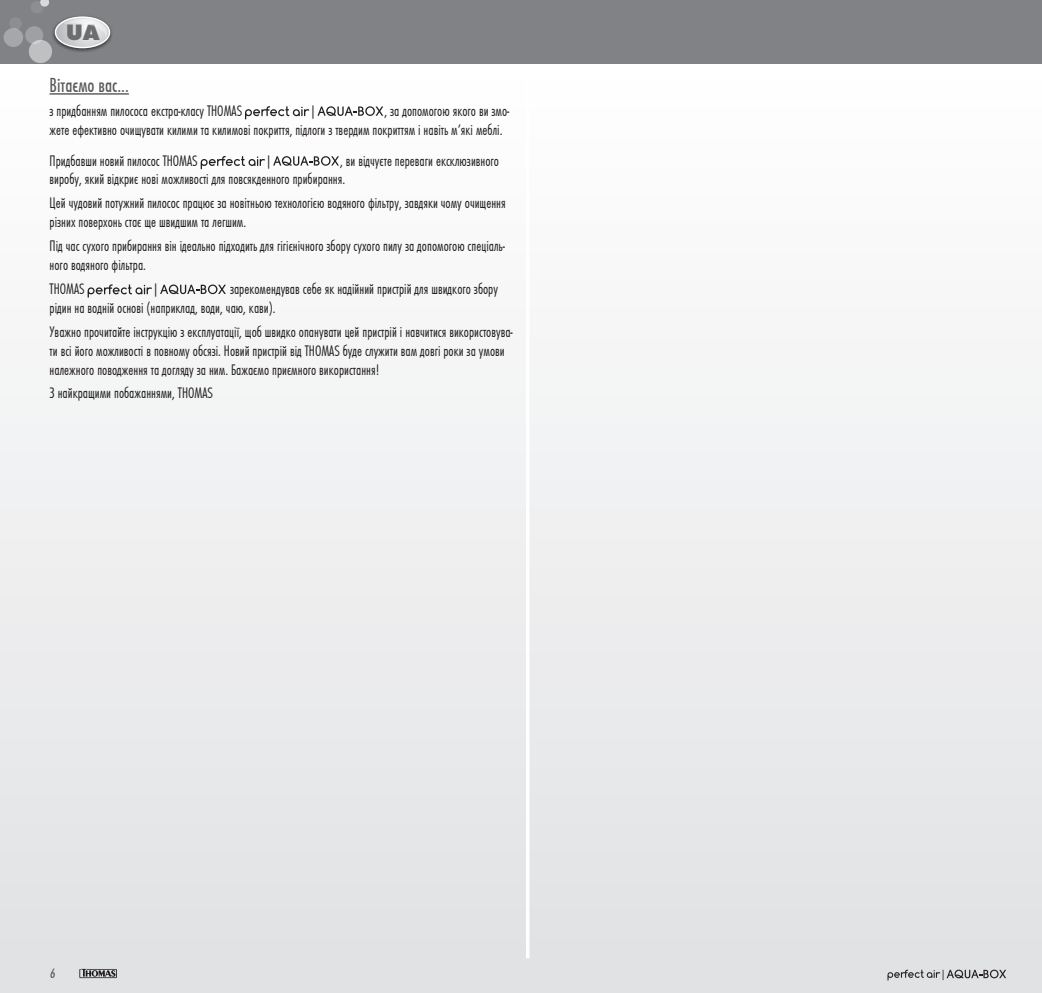
<style>
.page{position:relative;width:1042px;height:993px;background:#fff}
.page>*{position:absolute;margin:0;border:0;box-sizing:border-box;transform-origin:0 0}
.t1{font:800 23.1px "Function";color:#6c6d70}
.t2{font:21px "Futura Con Boo";color:#57585a}
.t3{font:300 15.75px/18.9px "Futura Con";color:#231f20}
.t4{font:italic 500 14px "Futura Con";color:#57585a}
.t5{font:300 12.25px "Futura Con";color:#231f20}
</style>
<div class="page">
<div style="left:0;top:74px;width:1042px;height:918px;background:linear-gradient(to bottom,#fefefe,#e0e1e3)"></div>
<hr style="left:526px;top:74px;width:3px;height:883px;background:#fff">
<div style="left:0;top:0;width:1042px;height:63px;background:#808285"></div>
<hr style="left:50px;top:93px;width:79px;height:2px;background:#57585a">
<svg style="left:245px;top:106px;width:64px;height:13px"></svg>
<svg style="left:317px;top:104px;width:66px;height:12px"></svg>
<svg style="left:433px;top:126px;width:5px;height:4px"></svg>
<svg style="left:201px;top:156px;width:64px;height:13px"></svg>
<svg style="left:273px;top:154px;width:66px;height:12px"></svg>
<svg style="left:389px;top:175px;width:5px;height:5px"></svg>
<svg style="left:88px;top:284px;width:64px;height:13px"></svg>
<svg style="left:160px;top:282px;width:66px;height:12px"></svg>
<svg style="left:276px;top:282px;width:5px;height:3px"></svg>
<svg style="left:276px;top:304px;width:5px;height:4px"></svg>
<div style="left:51px;top:15px;width:62px;height:38px;background:#231f20;opacity:.75"></div>
<div style="left:55px;top:16px;width:55px;height:32px;border:1px solid #fff;border-radius:50%"></div>
<svg style="left:55px;top:17px;width:55px;height:31px;background:#cacbcc"></svg>
<div style="left:9px;top:17px;width:13px;height:13px;background:#8c8e90;border-radius:50%"></div>
<div style="left:4px;top:28px;width:19px;height:19px;background:#a5a7a9;border-radius:50%"></div>
<svg style="left:40px;top:0;width:9px;height:7px"></svg>
<div style="left:31px;top:1px;width:12px;height:13px;background:#8c8e90;border-radius:50%"></div>
<div style="left:25px;top:26px;width:18px;height:18px;background:#9fa0a3;border-radius:50%"></div>
<div style="left:29px;top:40px;width:23px;height:23px;background:#bfc0c1;border-radius:50%"></div>
<svg style="left:79px;top:968px;width:38px;height:9px"></svg>
<svg style="left:887px;top:969px;width:53px;height:11px"></svg>
<svg style="left:946px;top:967px;width:60px;height:10px"></svg>
<h1 class="t1" style="left:66px;top:19px;width:36px">UA</h1>
<h2 class="t2" style="left:50px;top:71px;width:81px">Вітаємо вас...</h2>
<p class="t3" style="left:50px;top:100px;width:194px">з придбанням пилососа екстра-класу THOMAS</p>
<p class="t3" style="left:309px;top:100px;width:9px">|</p>
<p class="t3" style="left:50px;top:100px;width:461px;text-indent:335px">, за допомогою якого ви змо&shy;жете ефективно очищувати килими та килимові покриття, підлоги з твердим покриттям і навіть м’які меблі.</p>
<p class="t3" style="left:50px;top:150px;width:150px">Придбавши новий пилосос THOMAS</p>
<p class="t3" style="left:265px;top:150px;width:9px">|</p>
<p class="t3" style="left:50px;top:150px;width:451px;text-indent:290px">, ви відчуєте переваги ексклюзивного виробу, який відкриє нові можливості для повсякденного прибирання.</p>
<p class="t3" style="left:50px;top:193px;width:457px">Цей чудовий потужний пилосос працює за новітньою технологією водяного фільтру, завдяки чому очищення різних поверхонь стає ще швидшим та легшим.</p>
<p class="t3" style="left:50px;top:236px;width:457px">Під час сухого прибирання він ідеально підходить для гігієнічного збору сухого пилу за допомогою спеціаль&shy;ного водяного фільтра.</p>
<p class="t3" style="left:50px;top:278px;width:37px">THOMAS</p>
<p class="t3" style="left:152px;top:278px;width:9px">|</p>
<p class="t3" style="left:50px;top:278px;width:450px;text-indent:180px">зарекомендував себе як надійний пристрій для швидкого збору рідин на водній основі (наприклад, води, чаю, кави).</p>
<p class="t3" style="left:50px;top:321px;width:464px">Уважно прочитайте інструкцію з експлуатації, щоб швидко опанувати цей пристрій і навчитися використовува&shy;ти всі його можливості в повному обсязі. Новий пристрій від THOMAS буде служити вам довгі роки за умови належного поводження та догляду за ним. Бажаємо приємного використання!</p>
<p class="t3" style="left:50px;top:383px;width:165px">З найкращими побажаннями, THOMAS</p>
<p class="t4" style="left:50px;top:963px;width:7px">6</p>
<p class="t5" style="left:940px;top:965px;width:8px">|</p>
</div>
